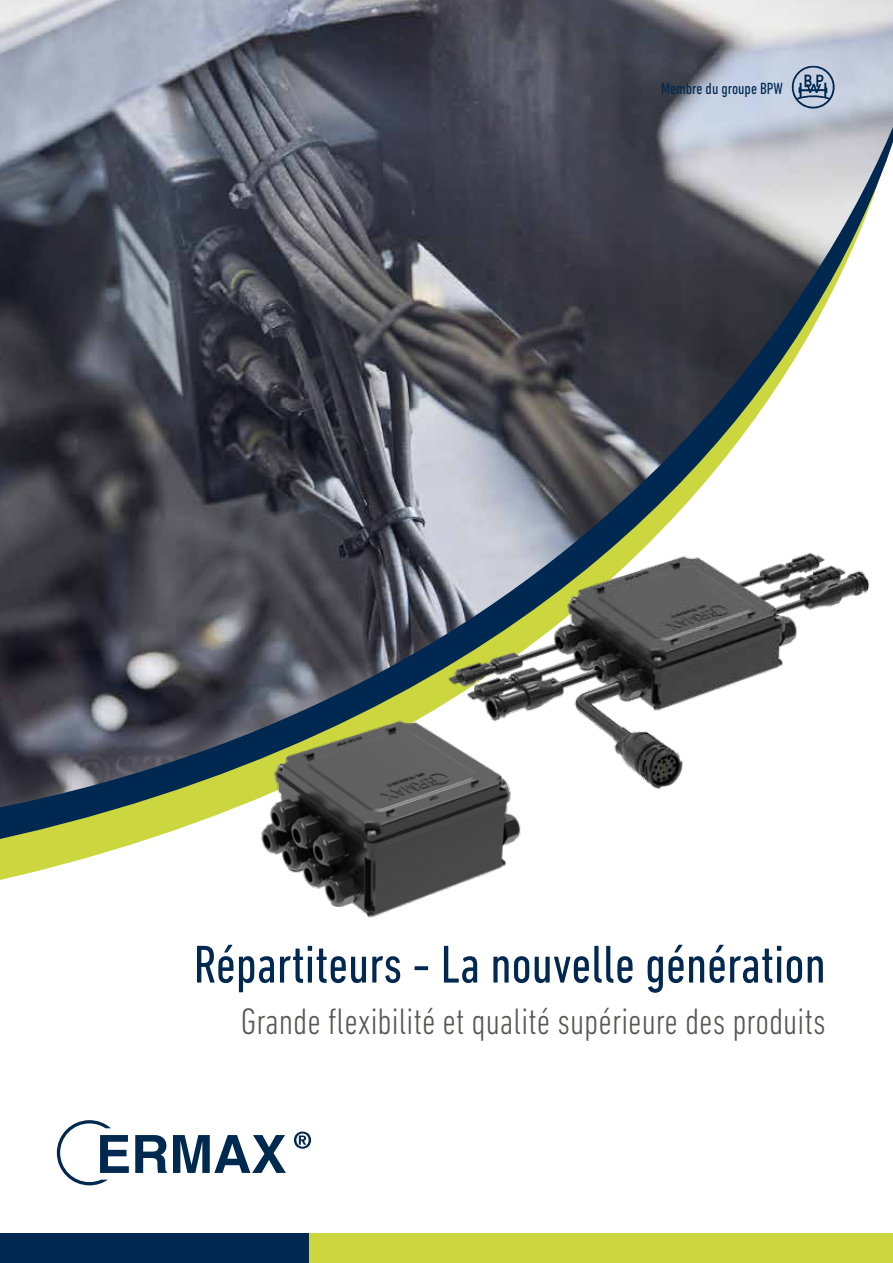
<style>
.page{position:relative;width:893px;height:1263px;background:#fff}
.page>*{position:absolute;margin:0;border:0;box-sizing:border-box;transform-origin:0 0}
.t1{font:condensed 54px "DIN Next LT Pro";color:#002851}
.t2{font:300 condensed 37.5px "DIN Next LT Pro";color:#575756}
.t3{font:condensed 16.35px "DIN Next LT Pro";color:#002851}
</style>
<div class="page">
<svg style="left:0;top:830px;width:175px;height:50px;fill:#ccd740"></svg>
<svg style="left:135px;top:1135px;width:32px;height:38px"></svg>
<svg style="left:173px;top:1135px;width:113px;height:38px"></svg>
<svg style="left:294px;top:1131px;width:17px;height:18px"></svg>
<svg style="left:57px;top:1120px;width:72px;height:65px"></svg>
<div style="left:0;top:1233px;width:891px;height:30px;background:#002851"></div>
<div style="left:309px;top:1233px;width:584px;height:30px;background:#ccd73f"></div>
<img style="left:0;top:0;width:893px;height:830px">
<img style="left:255px;top:709px;width:277px;height:209px">
<img style="left:435px;top:536px;width:445px;height:264px">
<svg style="left:791px;top:66px;width:44px;height:43px;background:#8d9fb7"></svg>
<p class="t3" style="left:661px;top:79px;width:123px">Membre du groupe BPW</p>
<h1 class="t1" style="left:194px;top:934px;width:633px">Répartiteurs - La nouvelle génération</h1>
<p class="t2" style="left:241px;top:1000px;width:586px">Grande flexibilité et qualité supérieure des produits</p>
</div>
